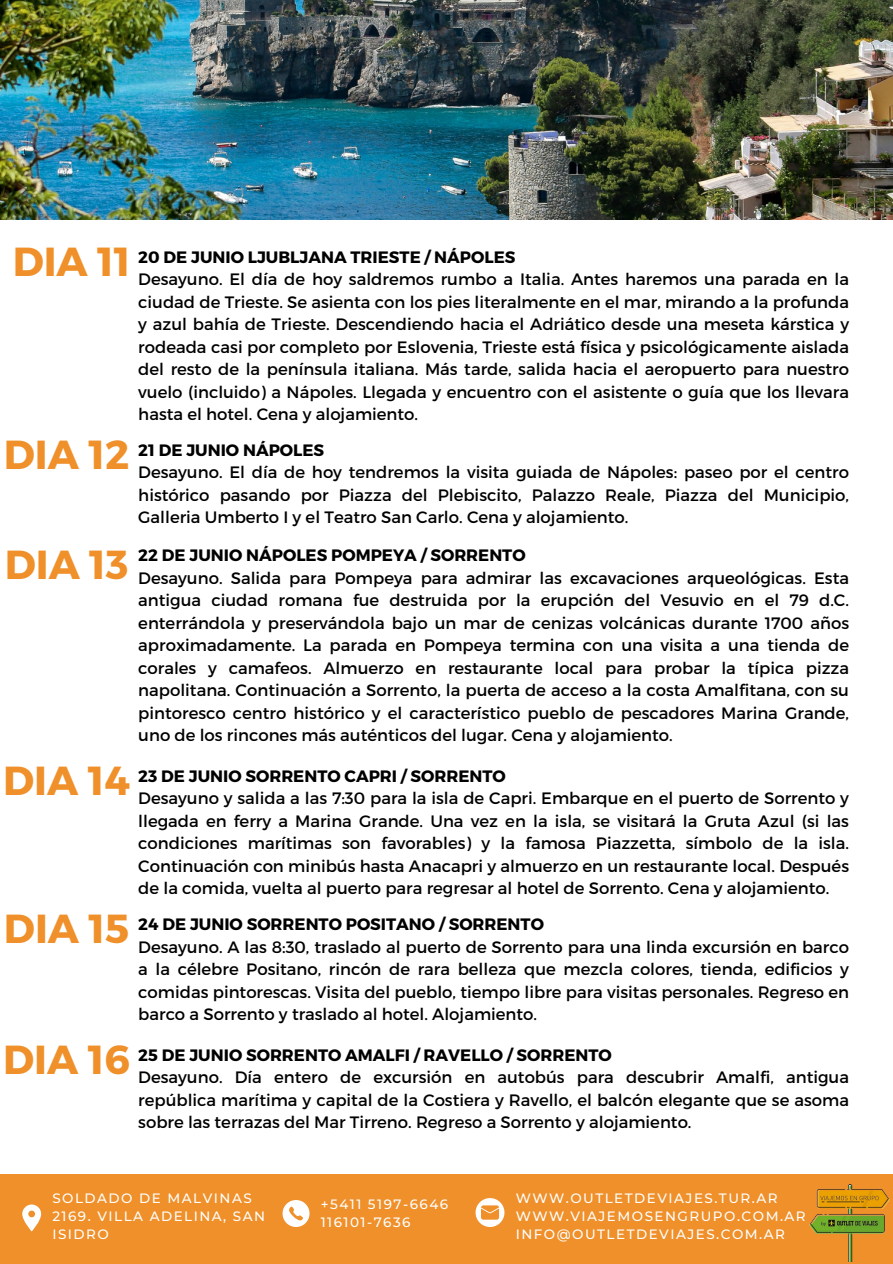
<style>
.page{position:relative;width:893px;height:1264px;background:#fff}
.page>*{position:absolute;margin:0;border:0;box-sizing:border-box;transform-origin:0 0}
.t1{font:700 40.5px "Montserrat";color:#ef902a}
.t2{font:16.5px/22.5px "Montserrat";color:#000}
.t3{font:500 13.5px/18px "Montserrat";letter-spacing:.11em;color:#fff}
.s1{font-weight:700}
</style>
<div class="page">
<img style="left:0;top:0;width:892px;height:219px">
<div style="left:0;top:1174px;width:892px;height:89px;background:#ef902a"></div>
<svg style="left:22px;top:1204px;width:19px;height:27px"></svg>
<svg style="left:475px;top:1198px;width:29px;height:28px"></svg>
<svg style="left:282px;top:1200px;width:27px;height:26px"></svg>
<img style="left:809px;top:1184px;width:81px;height:77px">
<h2 class="t1" style="left:13px;top:235px;width:119px">DIA 11</h2>
<h1 class="t2" style="left:138px;top:245px;width:712px"><span class="s1">20 DE JUNIO LJUBLJANA TRIESTE / NÁPOLES<br></span>Desayuno. El día de hoy saldremos rumbo a Italia. Antes haremos una parada en la ciudad de Trieste. Se asienta con los pies literalmente en el mar, mirando a la profunda y azul bahía de Trieste. Descendiendo hacia el Adriático desde una meseta kárstica y rodeada casi por completo por Eslovenia, Trieste está física y psicológicamente aislada del resto de la península italiana. Más tarde, salida hacia el aeropuerto para nuestro vuelo (incluido) a Nápoles. Llegada y encuentro con el asistente o guía que los llevara hasta el hotel. Cena y alojamiento.</h1>
<h2 class="t1" style="left:4px;top:428px;width:127px">DIA 12</h2>
<h1 class="t2" style="left:138px;top:438px;width:712px"><span class="s1">21 DE JUNIO NÁPOLES<br></span>Desayuno. El día de hoy tendremos la visita guiada de Nápoles: paseo por el centro histórico pasando por Piazza del Plebiscito, Palazzo Reale, Piazza del Municipio, Galleria Umberto I y el Teatro San Carlo. Cena y alojamiento.</h1>
<p class="t1" style="left:5px;top:538px;width:125px">DIA 13</p>
<p class="t2" style="left:138px;top:543px;width:712px"><span class="s1">22 DE JUNIO NÁPOLES POMPEYA / SORRENTO<br></span>Desayuno. Salida para Pompeya para admirar las excavaciones arqueológicas. Esta antigua ciudad romana fue destruida por la erupción del Vesuvio en el 79 d.C. enterrándola y preservándola bajo un mar de cenizas volcánicas durante 1700 años aproximadamente. La parada en Pompeya termina con una visita a una tienda de corales y camafeos. Almuerzo en restaurante local para probar la típica pizza napolitana. Continuación a Sorrento, la puerta de acceso a la costa Amalfitana, con su pintoresco centro histórico y el característico pueblo de pescadores Marina Grande, uno de los rincones más auténticos del lugar. Cena y alojamiento.</p>
<h2 class="t1" style="left:3px;top:754px;width:128px">DIA 14</h2>
<p class="t2" style="left:138px;top:763px;width:712px"><span class="s1">23 DE JUNIO SORRENTO CAPRI / SORRENTO<br></span>Desayuno y salida a las 7:30 para la isla de Capri. Embarque en el puerto de Sorrento y llegada en ferry a Marina Grande. Una vez en la isla, se visitará la Gruta Azul (si las condiciones marítimas son favorables) y la famosa Piazzetta, símbolo de la isla.<br>Continuación con minibús hasta Anacapri y almuerzo en un restaurante local. Después de la comida, vuelta al puerto para regresar al hotel de Sorrento. Cena y alojamiento.</p>
<p class="t1" style="left:4px;top:901px;width:127px">DIA 15</p>
<p class="t1" style="left:3px;top:1033px;width:128px">DIA 16</p>
<p class="t2" style="left:138px;top:912px;width:712px"><span class="s1">24 DE JUNIO SORRENTO POSITANO / SORRENTO<br></span>Desayuno. A las 8:30, traslado al puerto de Sorrento para una linda excursión en barco a la célebre Positano, rincón de rara belleza que mezcla colores, tienda, edificios y comidas pintorescas. Visita del pueblo, tiempo libre para visitas personales. Regreso en barco a Sorrento y traslado al hotel. Alojamiento.</p>
<p class="t2" style="left:138px;top:1042px;width:712px"><span class="s1">25 DE JUNIO SORRENTO AMALFI / RAVELLO / SORRENTO<br></span>Desayuno. Día entero de excursión en autobús para descubrir Amalfi, antigua república marítima y capital de la Costiera y Ravello, el balcón elegante que se asoma sobre las terrazas del Mar Tirreno. Regreso a Sorrento y alojamiento.</p>
<h1 class="t3" style="left:52px;top:1189px;width:214px">SOLDADO DE MALVINAS<br>2169. VILLA ADELINA, SAN<br>ISIDRO</h1>
<h1 class="t3" style="left:321px;top:1195px;width:129px">+5411 5197-6646</h1>
<h2 class="t3" style="left:321px;top:1213px;width:91px">116101-7636</h2>
<h1 class="t3" style="left:515px;top:1189px;width:263px">WWW.OUTLETDEVIAJES.TUR.AR</h1>
<h2 class="t3" style="left:515px;top:1207px;width:291px">WWW.VIAJEMOSENGRUPO.COM.AR</h2>
<h1 class="t3" style="left:515px;top:1225px;width:271px">INFO@OUTLETDEVIAJES.COM.AR</h1>
</div>
